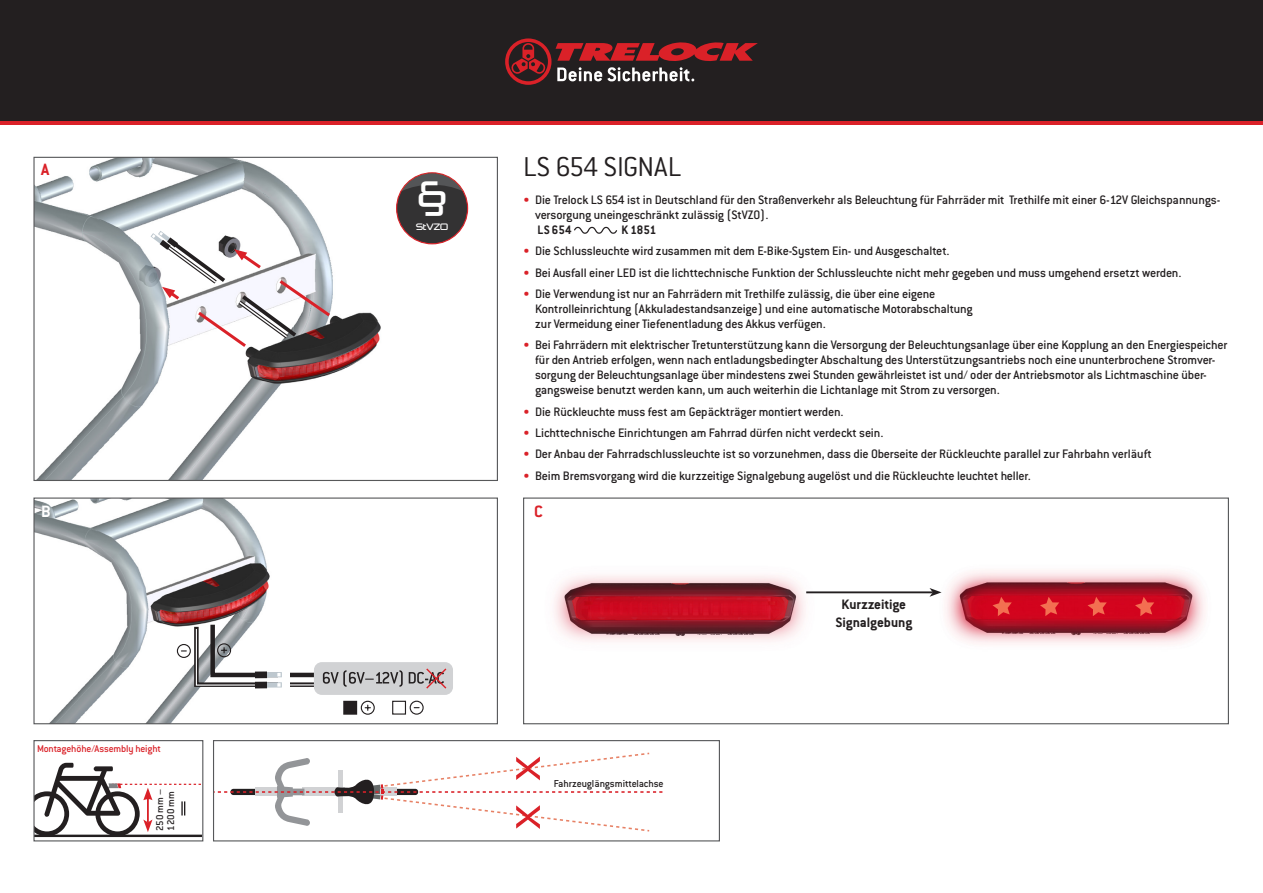
<style>
.page{position:relative;width:1263px;height:893px;background:#fff}
.page>*{position:absolute;margin:0;border:0;box-sizing:border-box;transform-origin:0 0}
.t1{font:300 41.7px "Trade Marker Offc";color:#fff}
.t2{font:300 30px "Conduit ITC Std";letter-spacing:-.02em;color:#231f20}
.t3{font:700 18px "Conduit ITC Std";color:#da2128}
.t4{font:700 18px "Conduit ITC Std";color:#fff}
.t5{font:700 15px/18px "Conduit ITC Std";color:#231f20;text-align:center}
.t6{font:500 13.5px/15px "Conduit ITC Std";letter-spacing:-.015em;color:#231f20}
.t7{font:700 13.5px "Conduit ITC Std";color:#231f20;scale:.95 1}
.t8{font:500 11.1px "Conduit ITC Std";letter-spacing:-.01em;color:#231f20}
.t9{font:500 10.8px "Conduit ITC Std";letter-spacing:-.015em;color:#da2128}
.t10{font:500 10.8px/10.8px "Conduit ITC Std";color:#231f20}
.t11{font:300 10.2px "Trade Marker Offc";color:#fff}
.s1{color:#231f20}
.s2{color:#da2128}
</style>
<div class="page">
<div style="left:0;top:0;width:1263px;height:123px;background:#231f20"></div>
<svg style="left:505px;top:38px;width:253px;height:47px"></svg>
<hr style="left:0;top:122px;width:1263px;height:3px;background:#da2128">
<img style="left:35px;top:159px;width:434px;height:320px">
<div style="left:33px;top:157px;width:465px;height:324px;border:1px solid #57585a"></div>
<img style="left:35px;top:499px;width:388px;height:223px">
<div style="left:33px;top:497px;width:465px;height:227px;border:1px solid #57585a"></div>
<hr style="left:34px;top:835px;width:168px;height:2px;background:#231f20">
<svg style="left:35px;top:763px;width:166px;height:72px"></svg>
<div style="left:33px;top:740px;width:170px;height:101px;border:1px solid #57585a"></div>
<svg style="left:217px;top:752px;width:446px;height:80px"></svg>
<div style="left:213px;top:740px;width:507px;height:101px;border:1px solid #57585a"></div>
<svg style="left:574px;top:226px;width:44px;height:8px"></svg>
<svg style="left:396px;top:172px;width:72px;height:72px"></svg>
<svg style="left:365px;top:705px;width:5px;height:5px"></svg>
<div style="left:361px;top:701px;width:14px;height:14px;border:1px solid #231f20;border-radius:50%"></div>
<div style="left:344px;top:701px;width:13px;height:13px;background:#231f20"></div>
<div style="left:343px;top:701px;width:14px;height:14px;border:1px solid #231f20"></div>
<div style="left:410px;top:701px;width:14px;height:14px;border:1px solid #231f20;border-radius:50%"></div>
<div style="left:393px;top:701px;width:12px;height:13px;background:#fff"></div>
<div style="left:392px;top:701px;width:14px;height:14px;border:1px solid #231f20"></div>
<div style="left:314px;top:662px;width:139px;height:33px;background:#d1d2d4;border-radius:8px"></div>
<div style="left:177px;top:644px;width:14px;height:14px;border:1px solid #231f20;border-radius:50%"></div>
<img style="left:554px;top:575px;width:352px;height:67px">
<div style="left:523px;top:497px;width:706px;height:227px;border:1px solid #57585a"></div>
<img style="left:906px;top:571px;width:299px;height:73px">
<hr style="left:806px;top:591px;width:127px;height:2px;background:#231f20">
<svg style="left:929px;top:588px;width:12px;height:9px"></svg>
<svg style="left:992px;top:597px;width:20px;height:19px"></svg>
<svg style="left:1040px;top:597px;width:19px;height:19px"></svg>
<svg style="left:1083px;top:591px;width:24px;height:25px"></svg>
<svg style="left:1135px;top:597px;width:19px;height:19px"></svg>
<svg style="left:151px;top:231px;width:182px;height:119px"></svg>
<div style="left:279px;top:667px;width:11px;height:27px;background:#fff"></div>
<svg style="left:192px;top:620px;width:261px;height:70px"></svg>
<h3 class="t3" style="left:41px;top:159px;width:10px">A</h3>
<h3 class="t4" style="left:41px;top:501px;width:11px">B</h3>
<p class="t9" style="left:37px;top:742px;width:161px">Montagehöhe/Assembly height <span class="s1">TL01-RB</span></p>
<p class="t10" style="left:154px;top:831px;width:43px;rotate:-90deg">250 mm –<br>1200 mm</p>
<h1 class="t1" style="left:417px;top:175px;width:31px">§</h1>
<p class="t11" style="left:416px;top:221px;width:34px">StVZO</p>
<h2 class="t2" style="left:523px;top:149px;width:160px">LS 654 SIGNAL</h2>
<p class="t6" style="left:535px;top:192px;width:687px;text-indent:-12px"><span class="s2">•</span> Die Trelock LS 654 ist in Deutschland für den Straßenverkehr als Beleuchtung für Fahrräder mit Trethilfe mit einer 6-12V Gleichspannungs&shy;versorgung uneingeschränkt zulässig (StVZO).</p>
<p class="t7" style="left:537px;top:221px;width:38px">LS 654</p>
<p class="t7" style="left:621px;top:221px;width:38px">K 1851</p>
<p class="t6" style="left:523px;top:243px;width:428px"><span class="s2">•</span> Die Schlussleuchte wird zusammen mit dem E-Bike-System Ein- und Ausgeschaltet.</p>
<p class="t6" style="left:523px;top:264px;width:660px"><span class="s2">•</span> Bei Ausfall einer LED ist die lichttechnische Funktion der Schlussleuchte nicht mehr gegeben und muss umgehend ersetzt werden.</p>
<p class="t6" style="left:535px;top:286px;width:439px;text-indent:-12px"><span class="s2">•</span> Die Verwendung ist nur an Fahrrädern mit Trethilfe zulässig, die über eine eigene<br>Kontrolleinrichtung (Akkuladestandsanzeige) und eine automatische Motorabschaltung zur Vermeidung einer Tiefenentladung des Akkus verfügen.</p>
<p class="t6" style="left:535px;top:337px;width:694px;text-indent:-12px"><span class="s2">•</span> Bei Fahrrädern mit elektrischer Tretunterstützung kann die Versorgung der Beleuchtungsanlage über eine Kopplung an den Energiespeicher für den Antrieb erfolgen, wenn nach entladungsbedingter Abschaltung des Unterstützungsantriebs noch eine ununterbrochene Stromver&shy;sorgung der Beleuchtungsanlage über mindestens zwei Stunden gewährleistet ist und/ oder der Antriebsmotor als Lichtmaschine über&shy;gangsweise benutzt werden kann, um auch weiterhin die Lichtanlage mit Strom zu versorgen.</p>
<p class="t6" style="left:523px;top:404px;width:322px"><span class="s2">•</span> Die Rückleuchte muss fest am Gepäckträger montiert werden.</p>
<p class="t6" style="left:523px;top:425px;width:362px"><span class="s2">•</span> Lichttechnische Einrichtungen am Fahrrad dürfen nicht verdeckt sein.</p>
<p class="t6" style="left:523px;top:446px;width:630px"><span class="s2">•</span> Der Anbau der Fahrradschlussleuchte ist so vorzunehmen, dass die Oberseite der Rückleuchte parallel zur Fahrbahn verläuft</p>
<p class="t6" style="left:523px;top:468px;width:509px"><span class="s2">•</span> Beim Bremsvorgang wird die kurzzeitige Signalgebung augelöst und die Rückleuchte leuchtet heller.</p>
<p class="t8" style="left:536px;top:223px;width:29px">4x AAA</p>
<h3 class="t3" style="left:534px;top:501px;width:10px">C</h3>
<p class="t8" style="left:554px;top:777px;width:111px">Fahrzeuglängsmittelachse</p>
<p class="t5" style="left:835px;top:595px;width:78px">Kurzzeitige<br>Signalgebung</p>
</div>
